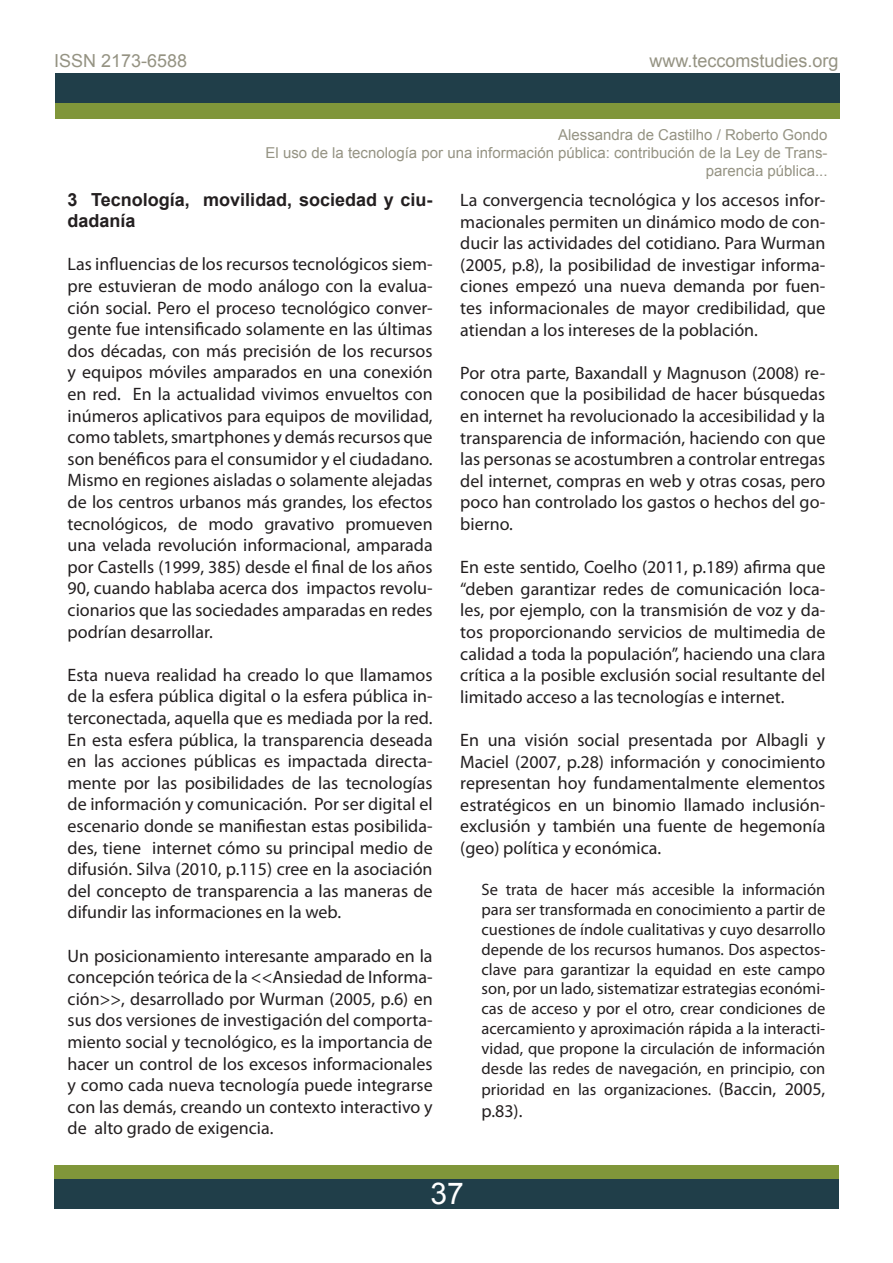
<style>
.page{position:relative;width:893px;height:1263px;background:#fff}
.page>*{position:absolute;margin:0;border:0;box-sizing:border-box;transform-origin:0 0}
.t1{font:30px "Arial";color:#fff}
.t2{font:18px/21.6px "Myriad Pro";color:#231f20;text-align:justify}
.t3{font:700 18px/21.6px "Arial";color:#231f20}
.t4{font:18px "Arial";color:#959383}
.t5{font:16.5px/19.8px "Myriad Pro";color:#231f20;text-align:justify}
.t6{font:15px/18px "Arial";color:#959383;text-align:right}
.s1{font-size:18px}
</style>
<div class="page">
<div style="left:54px;top:1165px;width:785px;height:29px;background:#80963a"></div>
<div style="left:54px;top:1179px;width:785px;height:29px;background:#203e49"></div>
<div style="left:55px;top:90px;width:784px;height:29px;background:#80963a"></div>
<div style="left:55px;top:73px;width:784px;height:29px;background:#203e49"></div>
<p class="t4" style="left:54px;top:49px;width:135px">ISSN 2173-6588</p>
<p class="t4" style="left:649px;top:49px;width:191px">www.teccomstudies.org</p>
<p class="t6" style="left:266px;top:126px;width:564px">Alessandra de Castilho / Roberto Gondo<br>El uso de la tecnología por una información pública: contribución de la Ley de Trans&shy;parencia pública...</p>
<p class="t3" style="left:68px;top:189px;width:366px">3 Tecnología, movilidad, sociedad y ciu&shy;dadanía</p>
<p class="t2" style="left:68px;top:253px;width:367px">Las influencias de los recursos tecnológicos siem&shy;pre estuvieran de modo análogo con la evalua&shy;ción social. Pero el proceso tecnológico conver&shy;gente fue intensificado solamente en las últimas dos décadas, con más precisión de los recursos y equipos móviles amparados en una conexión en red. En la actualidad vivimos envueltos con inúmeros aplicativos para equipos de movilidad, como tablets, smartphones y demás recursos que son benéficos para el consumidor y el ciudadano.<br>Mismo en regiones aisladas o solamente alejadas de los centros urbanos más grandes, los efectos tecnológicos, de modo gravativo promueven una velada revolución informacional, amparada por Castells (1999, 385) desde el final de los años 90, cuando hablaba acerca dos impactos revolu&shy;cionarios que las sociedades amparadas en redes podrían desarrollar.</p>
<p class="t2" style="left:68px;top:664px;width:367px">Esta nueva realidad ha creado lo que llamamos de la esfera pública digital o la esfera pública in&shy;terconectada, aquella que es mediada por la red.<br>En esta esfera pública, la transparencia deseada en las acciones públicas es impactada directa&shy;mente por las posibilidades de las tecnologías de información y comunicación. Por ser digital el escenario donde se manifiestan estas posibilida&shy;des, tiene internet cómo su principal medio de difusión. Silva (2010, p.115) cree en la asociación del concepto de transparencia a las maneras de difundir las informaciones en la web.</p>
<p class="t2" style="left:68px;top:944px;width:367px">Un posicionamiento interesante amparado en la concepción teórica de la &lt;&lt;Ansiedad de Informa&shy;ción&gt;&gt;, desarrollado por Wurman (2005, p.6) en sus dos versiones de investigación del comporta&shy;miento social y tecnológico, es la importancia de hacer un control de los excesos informacionales y como cada nueva tecnología puede integrarse con las demás, creando un contexto interactivo y de alto grado de exigencia.</p>
<p class="t2" style="left:460px;top:189px;width:367px">La convergencia tecnológica y los accesos infor&shy;macionales permiten un dinámico modo de con&shy;ducir las actividades del cotidiano. Para Wurman (2005, p.8), la posibilidad de investigar informa&shy;ciones empezó una nueva demanda por fuen&shy;tes informacionales de mayor credibilidad, que atiendan a los intereses de la población.</p>
<p class="t2" style="left:460px;top:362px;width:367px">Por otra parte, Baxandall y Magnuson (2008) re&shy;conocen que la posibilidad de hacer búsquedas en internet ha revolucionado la accesibilidad y la transparencia de información, haciendo con que las personas se acostumbren a controlar entregas del internet, compras en web y otras cosas, pero poco han controlado los gastos o hechos del go&shy;bierno.</p>
<p class="t2" style="left:460px;top:556px;width:367px">En este sentido, Coelho (2011, p.189) afirma que “deben garantizar redes de comunicación loca&shy;les, por ejemplo, con la transmisión de voz y da&shy;tos proporcionando servicios de multimedia de calidad a toda la populación”, haciendo una clara crítica a la posible exclusión social resultante del limitado acceso a las tecnologías e internet.</p>
<p class="t2" style="left:460px;top:729px;width:367px">En una visión social presentada por Albagli y Maciel (2007, p.28) información y conocimiento representan hoy fundamentalmente elementos estratégicos en un binomio llamado inclusión&shy;exclusión y también una fuente de hegemonía (geo) política y económica.</p>
<p class="t5" style="left:482px;top:880px;width:345px">Se trata de hacer más accesible la información para ser transformada en conocimiento a partir de cuestiones de índole cualitativas y cuyo desarrollo depende de los recursos humanos. Dos aspectos&shy;clave para garantizar la equidad en este campo son, por un lado, sistematizar estrategias económi&shy;cas de acceso y por el otro, crear condiciones de acercamiento y aproximación rápida a la interacti&shy;vidad, que propone la circulación de información desde las redes de navegación, en principio, con</p>
<p class="t5" style="left:482px;top:1079px;width:345px">prioridad en las organizaciones. <span class="s1">(Baccin, 2005,</span></p>
<p class="t2" style="left:482px;top:1100px;width:42px">p.83).</p>
<h1 class="t1" style="left:431px;top:1174px;width:35px">37</h1>
</div>
